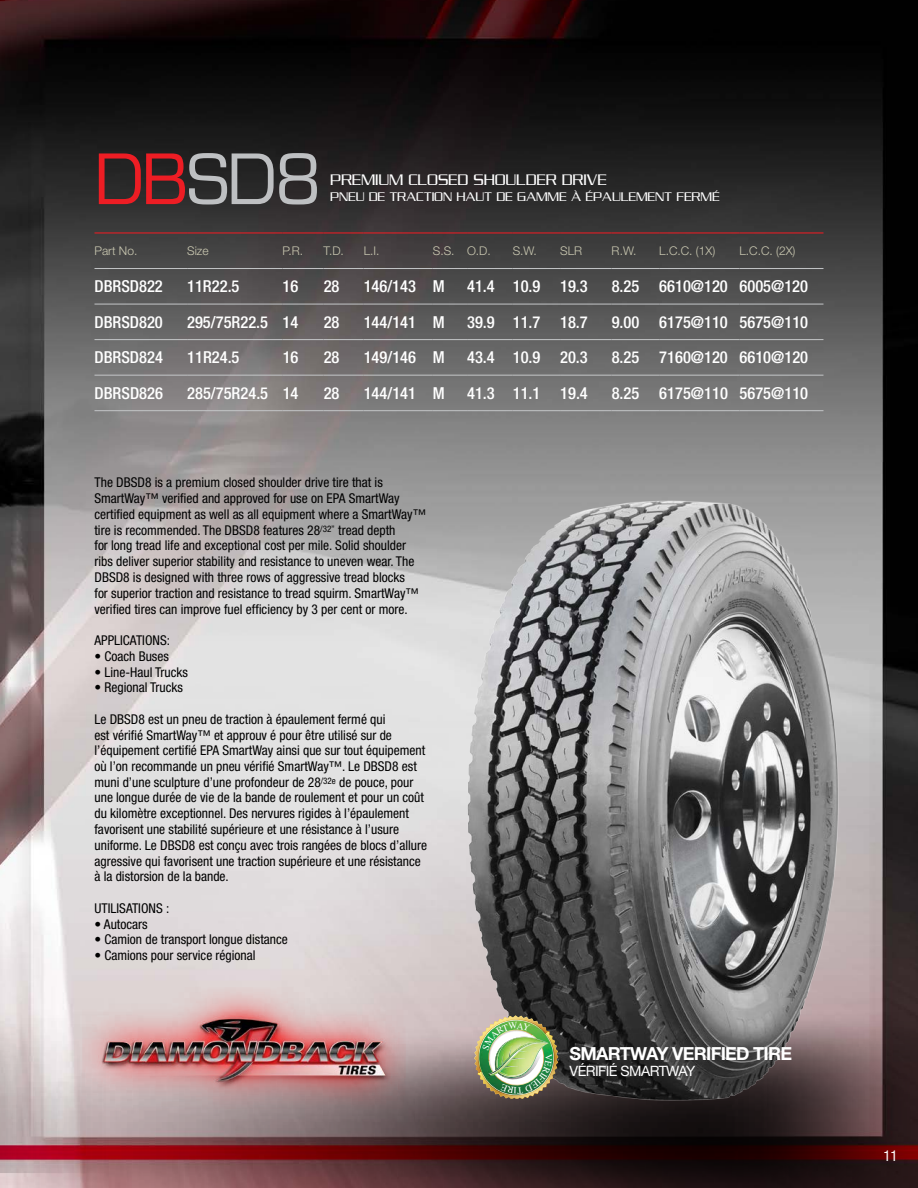
<style>
.page{position:relative;width:918px;height:1188px;background:#fff}
.page>*{position:absolute;margin:0;border:0;box-sizing:border-box;transform-origin:0 0}
.t1{font:500 67.5px "Eurostile";letter-spacing:-.03em;color:#bec0c2}
.t2{font:700 18px "Helvetica Neue LT Std";letter-spacing:-.04em;color:#fff}
.t3{font:500 condensed 16.5px "Helvetica Neue LT Std";color:#fff}
.t4{font:16.5px "Serpentine ICG Light";letter-spacing:-.01em;color:#fff}
.t5{font:condensed 15px "Helvetica Neue LT Std";color:#fff}
.t6{font:14.25px "Helvetica Neue LT Std";letter-spacing:-.04em;color:#fff}
.t7{font:condensed 13.5px/15.8px "Helvetica Neue LT Std";color:#000}
.t8{font:13.5px "Serpentine ICG Light";letter-spacing:-.01em;color:#fff}
.t9{font:300 12px "Helvetica Neue LT Std";color:#cbc9b2}
.s1{color:#ed1d24}
</style>
<div class="page">
<img style="left:0;top:0;width:918px;height:920px">
<img style="left:0;top:920px;width:918px;height:268px">
<img style="left:82px;top:988px;width:324px;height:120px">
<hr style="left:94px;top:232px;width:93px;height:1px;background:#ed1d24">
<hr style="left:187px;top:232px;width:96px;height:1px;background:#ed1d24">
<hr style="left:283px;top:232px;width:41px;height:1px;background:#ed1d24">
<hr style="left:324px;top:232px;width:40px;height:1px;background:#ed1d24">
<hr style="left:364px;top:232px;width:69px;height:1px;background:#ed1d24">
<hr style="left:433px;top:232px;width:34px;height:1px;background:#ed1d24">
<hr style="left:467px;top:232px;width:46px;height:1px;background:#ed1d24">
<hr style="left:513px;top:232px;width:47px;height:1px;background:#ed1d24">
<hr style="left:560px;top:232px;width:52px;height:1px;background:#ed1d24">
<hr style="left:612px;top:232px;width:47px;height:1px;background:#ed1d24">
<hr style="left:659px;top:232px;width:80px;height:1px;background:#ed1d24">
<hr style="left:739px;top:232px;width:84px;height:1px;background:#ed1d24">
<hr style="left:94px;top:268px;width:93px;height:1px;background:#c4c6c8">
<hr style="left:187px;top:268px;width:96px;height:1px;background:#c4c6c8">
<hr style="left:283px;top:268px;width:41px;height:1px;background:#c4c6c8">
<hr style="left:324px;top:268px;width:40px;height:1px;background:#c4c6c8">
<hr style="left:364px;top:268px;width:69px;height:1px;background:#c4c6c8">
<hr style="left:433px;top:268px;width:34px;height:1px;background:#c4c6c8">
<hr style="left:467px;top:268px;width:46px;height:1px;background:#c4c6c8">
<hr style="left:513px;top:268px;width:47px;height:1px;background:#c4c6c8">
<hr style="left:560px;top:268px;width:52px;height:1px;background:#c4c6c8">
<hr style="left:612px;top:268px;width:47px;height:1px;background:#c4c6c8">
<hr style="left:659px;top:268px;width:80px;height:1px;background:#c4c6c8">
<hr style="left:739px;top:268px;width:84px;height:1px;background:#c4c6c8">
<hr style="left:94px;top:304px;width:93px;height:1px;background:#c4c6c8">
<hr style="left:187px;top:304px;width:96px;height:1px;background:#c4c6c8">
<hr style="left:283px;top:304px;width:41px;height:1px;background:#c4c6c8">
<hr style="left:324px;top:304px;width:40px;height:1px;background:#c4c6c8">
<hr style="left:364px;top:304px;width:69px;height:1px;background:#c4c6c8">
<hr style="left:433px;top:304px;width:34px;height:1px;background:#c4c6c8">
<hr style="left:467px;top:304px;width:46px;height:1px;background:#c4c6c8">
<hr style="left:513px;top:304px;width:47px;height:1px;background:#c4c6c8">
<hr style="left:560px;top:304px;width:52px;height:1px;background:#c4c6c8">
<hr style="left:612px;top:304px;width:47px;height:1px;background:#c4c6c8">
<hr style="left:659px;top:304px;width:80px;height:1px;background:#c4c6c8">
<hr style="left:739px;top:304px;width:84px;height:1px;background:#c4c6c8">
<hr style="left:94px;top:339px;width:93px;height:1px;background:#c4c6c8">
<hr style="left:187px;top:339px;width:96px;height:1px;background:#c4c6c8">
<hr style="left:283px;top:339px;width:41px;height:1px;background:#c4c6c8">
<hr style="left:324px;top:339px;width:40px;height:1px;background:#c4c6c8">
<hr style="left:364px;top:339px;width:69px;height:1px;background:#c4c6c8">
<hr style="left:433px;top:339px;width:34px;height:1px;background:#c4c6c8">
<hr style="left:467px;top:339px;width:46px;height:1px;background:#c4c6c8">
<hr style="left:513px;top:339px;width:47px;height:1px;background:#c4c6c8">
<hr style="left:560px;top:339px;width:52px;height:1px;background:#c4c6c8">
<hr style="left:612px;top:339px;width:47px;height:1px;background:#c4c6c8">
<hr style="left:659px;top:339px;width:80px;height:1px;background:#c4c6c8">
<hr style="left:739px;top:339px;width:84px;height:1px;background:#c4c6c8">
<hr style="left:94px;top:375px;width:93px;height:1px;background:#c4c6c8">
<hr style="left:187px;top:375px;width:96px;height:1px;background:#c4c6c8">
<hr style="left:283px;top:375px;width:41px;height:1px;background:#c4c6c8">
<hr style="left:324px;top:375px;width:40px;height:1px;background:#c4c6c8">
<hr style="left:364px;top:375px;width:69px;height:1px;background:#c4c6c8">
<hr style="left:433px;top:375px;width:34px;height:1px;background:#c4c6c8">
<hr style="left:467px;top:375px;width:46px;height:1px;background:#c4c6c8">
<hr style="left:513px;top:375px;width:47px;height:1px;background:#c4c6c8">
<hr style="left:560px;top:375px;width:52px;height:1px;background:#c4c6c8">
<hr style="left:612px;top:375px;width:47px;height:1px;background:#c4c6c8">
<hr style="left:659px;top:375px;width:80px;height:1px;background:#c4c6c8">
<hr style="left:739px;top:375px;width:84px;height:1px;background:#c4c6c8">
<hr style="left:94px;top:410px;width:93px;height:1px;background:#c4c6c8">
<hr style="left:187px;top:410px;width:96px;height:1px;background:#c4c6c8">
<hr style="left:283px;top:410px;width:41px;height:1px;background:#c4c6c8">
<hr style="left:324px;top:410px;width:40px;height:1px;background:#c4c6c8">
<hr style="left:364px;top:410px;width:69px;height:1px;background:#c4c6c8">
<hr style="left:433px;top:410px;width:34px;height:1px;background:#c4c6c8">
<hr style="left:467px;top:410px;width:46px;height:1px;background:#c4c6c8">
<hr style="left:513px;top:410px;width:47px;height:1px;background:#c4c6c8">
<hr style="left:560px;top:410px;width:52px;height:1px;background:#c4c6c8">
<hr style="left:612px;top:410px;width:47px;height:1px;background:#c4c6c8">
<hr style="left:659px;top:410px;width:80px;height:1px;background:#c4c6c8">
<hr style="left:739px;top:410px;width:84px;height:1px;background:#c4c6c8">
<img style="left:444px;top:483px;width:432px;height:647px">
<img style="left:474px;top:1015px;width:84px;height:85px">
<h1 class="t1" style="left:94px;top:139px;width:228px"><span class="s1">DB</span>SD8</h1>
<p class="t4" style="left:330px;top:170px;width:278px">PREMIUM CLOSED SHOULDER DRIVE</p>
<p class="t8" style="left:330px;top:189px;width:391px">PNEU DE TRACTION HAUT DE GAMME À ÉPAULEMENT FERMÉ</p>
<p class="t9" style="left:94px;top:243px;width:44px">Part No.</p>
<p class="t9" style="left:187px;top:243px;width:23px">Size</p>
<p class="t9" style="left:283px;top:243px;width:22px">P.R.</p>
<p class="t9" style="left:324px;top:243px;width:22px">T.D.</p>
<p class="t9" style="left:364px;top:243px;width:17px">L.I.</p>
<p class="t9" style="left:433px;top:243px;width:60px">S.S. O.D.</p>
<p class="t9" style="left:513px;top:243px;width:26px">S.W.</p>
<p class="t9" style="left:560px;top:243px;width:24px">SLR</p>
<p class="t9" style="left:612px;top:243px;width:26px">R.W.</p>
<p class="t9" style="left:659px;top:243px;width:58px">L.C.C. (1X)</p>
<p class="t9" style="left:740px;top:243px;width:58px">L.C.C. (2X)</p>
<p class="t3" style="left:94px;top:277px;width:70px">DBRSD822</p>
<p class="t3" style="left:187px;top:277px;width:54px">11R22.5</p>
<p class="t3" style="left:283px;top:277px;width:17px">16</p>
<p class="t3" style="left:324px;top:277px;width:17px">28</p>
<p class="t3" style="left:364px;top:277px;width:83px">146/143 M</p>
<p class="t3" style="left:467px;top:277px;width:122px">41.4 10.9 19.3</p>
<p class="t3" style="left:612px;top:277px;width:198px">8.25 6610@120 6005@120</p>
<p class="t3" style="left:95px;top:312px;width:70px">DBRSD820</p>
<p class="t3" style="left:187px;top:312px;width:113px">295/75R22.5 14</p>
<p class="t3" style="left:324px;top:312px;width:17px">28</p>
<p class="t3" style="left:364px;top:312px;width:83px">144/141 M</p>
<p class="t3" style="left:467px;top:312px;width:122px">39.9 11.7 18.7</p>
<p class="t3" style="left:612px;top:312px;width:198px">9.00 6175@110 5675@110</p>
<p class="t3" style="left:95px;top:348px;width:70px">DBRSD824</p>
<p class="t3" style="left:187px;top:348px;width:54px">11R24.5</p>
<p class="t3" style="left:283px;top:348px;width:17px">16</p>
<p class="t3" style="left:324px;top:348px;width:17px">28</p>
<p class="t3" style="left:364px;top:348px;width:83px">149/146 M</p>
<p class="t3" style="left:467px;top:348px;width:122px">43.4 10.9 20.3</p>
<p class="t3" style="left:612px;top:348px;width:198px">8.25 7160@120 6610@120</p>
<p class="t3" style="left:95px;top:383px;width:70px">DBRSD826</p>
<p class="t3" style="left:187px;top:383px;width:113px">285/75R24.5 14</p>
<p class="t3" style="left:324px;top:383px;width:17px">28</p>
<p class="t3" style="left:364px;top:383px;width:83px">144/141 M</p>
<p class="t3" style="left:467px;top:383px;width:122px">41.3 11.1 19.4</p>
<p class="t3" style="left:612px;top:383px;width:198px">8.25 6175@110 5675@110</p>
<p class="t7" style="left:94px;top:475px;width:333px">The DBSD8 is a premium closed shoulder drive tire that is SmartWay™ verified and approved for use on EPA SmartWay certified equipment as well as all equipment where a SmartWay™ tire is recommended. The DBSD8 features 28<sup>/32”</sup> tread depth<br>for long tread life and exceptional cost per mile. Solid shoulder ribs deliver superior stability and resistance to uneven wear. The DBSD8 is designed with three rows of aggressive tread blocks<br>for superior traction and resistance to tread squirm. SmartWay™ verified tires can improve fuel efficiency by 3 per cent or more.</p>
<p class="t7" style="left:95px;top:632px;width:77px">APPLICATIONS:</p>
<p class="t7" style="left:95px;top:648px;width:76px">• Coach Buses</p>
<p class="t7" style="left:95px;top:664px;width:95px">• Line-Haul Trucks</p>
<p class="t7" style="left:95px;top:680px;width:90px">• Regional Trucks</p>
<p class="t7" style="left:94px;top:711px;width:334px">Le DBSD8 est un pneu de traction à épaulement fermé qui<br>est vérifié SmartWay™ et approuv é pour être utilisé sur de l’équipement certifié EPA SmartWay ainsi que sur tout équipement où l’on recommande un pneu vérifié SmartWay™. Le DBSD8 est muni d’une sculpture d’une profondeur de 28<sup>/32e</sup> de pouce, pour une longue durée de vie de la bande de roulement et pour un coût du kilomètre exceptionnel. Des nervures rigides à l’épaulement favorisent une stabilité supérieure et une résistance à l’usure uniforme. Le DBSD8 est conçu avec trois rangées de blocs d’allure agressive qui favorisent une traction supérieure et une résistance à la distorsion de la bande.</p>
<p class="t7" style="left:94px;top:900px;width:76px">UTILISATIONS :</p>
<p class="t7" style="left:94px;top:916px;width:55px">• Autocars</p>
<p class="t7" style="left:94px;top:932px;width:195px">• Camion de transport longue distance</p>
<p class="t7" style="left:94px;top:947px;width:163px">• Camions pour service régional</p>
<h2 class="t2" style="left:570px;top:1043px;width:224px">SMARTWAY VERIFIED TIRE</h2>
<p class="t6" style="left:570px;top:1062px;width:127px">VÉRIFIÉ SMARTWAY</p>
<p class="t5" style="left:883px;top:1147px;width:16px">11</p>
</div>
